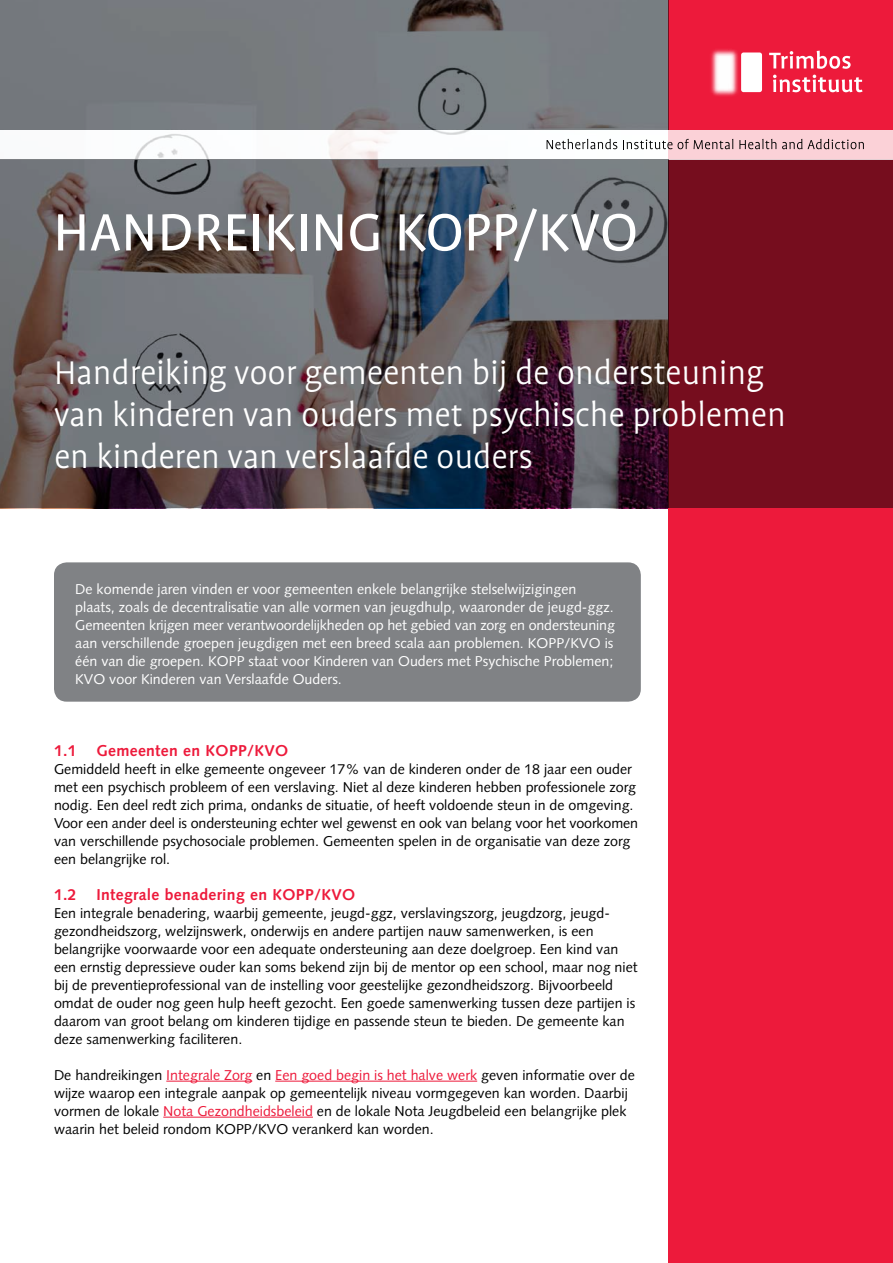
<style>
.page{position:relative;width:893px;height:1263px;background:#fff}
.page>*{position:absolute;margin:0;border:0;box-sizing:border-box;transform-origin:0 0}
.t1{font:60px "Profile";color:#fff}
.t2{font:300 37.5px/42px "Profile";letter-spacing:-.005em;color:#fff}
.t3{font:700 15.75px "Syntax LT Std";letter-spacing:.02em;color:#ed1a3b}
.t4{font:14.25px/18px "Syntax LT Std";color:#000}
.t5{font:14.25px/18px "Syntax LT Std";color:#fff}
.s1{color:#ed1a3b}
</style>
<div class="page">
<div style="left:668px;top:0;width:225px;height:1263px;background:#ed1a3b"></div>
<div style="left:668px;top:159px;width:225px;height:349px;background:#760d1e"></div>
<svg style="left:135px;top:130px;width:758px;height:29px"></svg>
<svg style="left:547px;top:139px;width:70px;height:10px"></svg>
<svg style="left:623px;top:140px;width:49px;height:9px"></svg>
<svg style="left:678px;top:139px;width:55px;height:10px"></svg>
<svg style="left:739px;top:139px;width:37px;height:10px"></svg>
<svg style="left:782px;top:139px;width:82px;height:10px"></svg>
<div style="left:0;top:0;width:668px;height:130px;background:#777c81"></div>
<svg style="left:0;top:159px;width:668px;height:349px;background:#605b61"></svg>
<svg style="left:773px;top:51px;width:78px;height:18px"></svg>
<svg style="left:773px;top:75px;width:89px;height:17px"></svg>
<img style="left:711px;top:49px;width:62px;height:47px">
<div style="left:54px;top:562px;width:587px;height:140px;background:#808285;border-radius:13px"></div>
<hr style="left:166px;top:1081px;width:86px;height:1px;background:#ed1a3b">
<hr style="left:275px;top:1081px;width:202px;height:1px;background:#ed1a3b">
<hr style="left:163px;top:1117px;width:150px;height:1px;background:#ed1a3b">
<h1 class="t1" style="left:53px;top:201px;width:587px">HANDREIKING KOPP/KVO</h1>
<h2 class="t2" style="left:54px;top:352px;width:733px">Handreiking voor gemeenten bij de ondersteuning van kinderen van ouders met psychische problemen en kinderen van verslaafde ouders</h2>
<p class="t5" style="left:75px;top:580px;width:541px">De komende jaren vinden er voor gemeenten enkele belangrijke stelselwijzigingen plaats, zoals de decentralisatie van alle vormen van jeugdhulp, waaronder de jeugd-ggz.<br>Gemeenten krijgen meer verantwoordelijkheden op het gebied van zorg en ondersteuning aan verschillende groepen jeugdigen met een breed scala aan problemen. KOPP/KVO is één van die groepen. KOPP staat voor Kinderen van Ouders met Psychische Problemen; KVO voor Kinderen van Verslaafde Ouders.</p>
<p class="t3" style="left:54px;top:741px;width:24px">1.1</p>
<p class="t3" style="left:97px;top:741px;width:193px">Gemeenten en KOPP/KVO</p>
<p class="t4" style="left:54px;top:760px;width:586px">Gemiddeld heeft in elke gemeente ongeveer 17% van de kinderen onder de 18 jaar een ouder met een psychisch probleem of een verslaving. Niet al deze kinderen hebben professionele zorg nodig. Een deel redt zich prima, ondanks de situatie, of heeft voldoende steun in de omgeving.<br>Voor een ander deel is ondersteuning echter wel gewenst en ook van belang voor het voorkomen van verschillende psychosociale problemen. Gemeenten spelen in de organisatie van deze zorg een belangrijke rol.</p>
<p class="t3" style="left:54px;top:885px;width:24px">1.2</p>
<p class="t3" style="left:97px;top:885px;width:260px">Integrale benadering en KOPP/KVO</p>
<p class="t4" style="left:54px;top:904px;width:585px">Een integrale benadering, waarbij gemeente, jeugd-ggz, verslavingszorg, jeugdzorg, jeugd&shy;gezondheidszorg, welzijnswerk, onderwijs en andere partijen nauw samenwerken, is een belangrijke voorwaarde voor een adequate ondersteuning aan deze doelgroep. Een kind van een ernstig depressieve ouder kan soms bekend zijn bij de mentor op een school, maar nog niet bij de preventieprofessional van de instelling voor geestelijke gezondheidszorg. Bijvoorbeeld omdat de ouder nog geen hulp heeft gezocht. Een goede samenwerking tussen deze partijen is daarom van groot belang om kinderen tijdige en passende steun te bieden. De gemeente kan deze samenwerking faciliteren.</p>
<p class="t4" style="left:54px;top:1066px;width:582px">De handreikingen <span class="s1">Integrale Zorg</span> en <span class="s1">Een goed begin is het halve werk</span> geven informatie over de wijze waarop een integrale aanpak op gemeentelijk niveau vormgegeven kan worden. Daarbij vormen de lokale <span class="s1">Nota Gezondheidsbeleid</span> en de lokale Nota Jeugdbeleid een belangrijke plek waarin het beleid rondom KOPP/KVO verankerd kan worden.</p>
</div>
